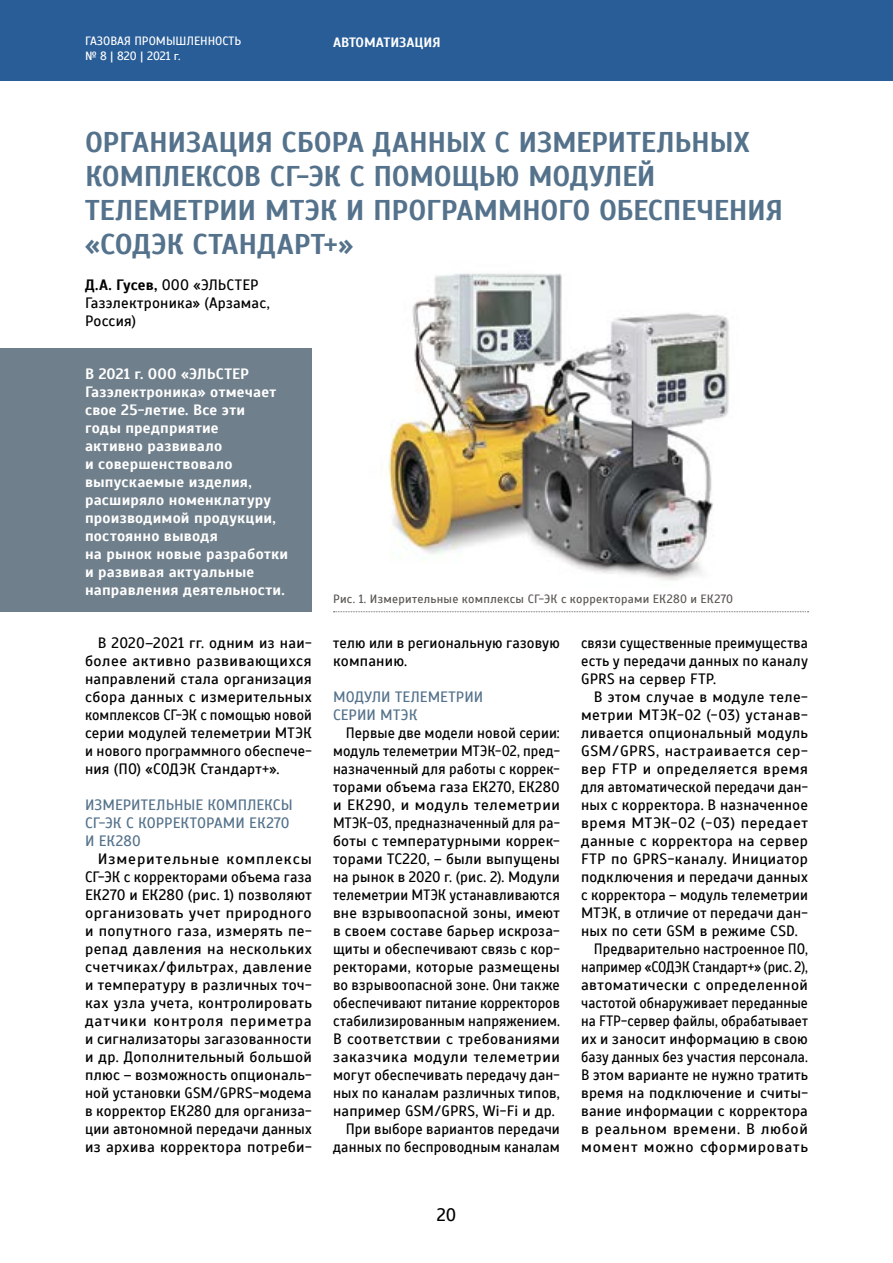
<style>
.page{position:relative;width:893px;height:1263px;background:#fff}
.page>*{position:absolute;margin:0;border:0;box-sizing:border-box;transform-origin:0 0}
.t1{font:700 28.5px/34.2px "Scada";letter-spacing:-.015em;color:#54728b}
.t2{font:18px "Scada";color:#000}
.t3{font:15px/18px "Scada";letter-spacing:.01em;color:#000}
.t4{font:15px/18px "Scada";letter-spacing:.01em;color:#000;text-align:justify;scale:1.04 1}
.t5{font:700 15px/18px "Scada";letter-spacing:.015em;color:#fff}
.t6{font:15px/18px "Scada";letter-spacing:.01em;color:#000;text-align:justify;scale:.93 1}
.t7{font:15px "Scada";letter-spacing:.01em;color:#000;scale:.94 1}
.t8{font:15px "Scada";letter-spacing:.01em;color:#000;scale:.96 1}
.t9{font:15px "Scada";letter-spacing:.035em;color:#000}
.t10{font:15px "Scada";letter-spacing:.01em;color:#000;scale:.92 1}
.t11{font:15px "Scada";letter-spacing:.01em;color:#000;scale:.95 1}
.t12{font:15px/18px "Scada";letter-spacing:.005em;color:#54728b}
.t13{font:15px "Scada";letter-spacing:.03em;color:#000}
.t14{font:15px "Scada";letter-spacing:.04em;color:#000}
.t15{font:15px "Scada";letter-spacing:.045em;color:#000}
.t16{font:700 13.5px "Scada";color:#fff}
.t17{font:12px "Scada";letter-spacing:.02em;color:#5b5753}
.t18{font:12px/14.4px "Scada";color:#fff}
.s1{font-weight:700}
</style>
<div class="page">
<div style="left:0;top:0;width:893px;height:81px;background:#295d97"></div>
<img style="left:388px;top:273px;width:341px;height:308px">
<div style="left:0;top:348px;width:312px;height:264px;background:#6f7f8b"></div>
<svg style="left:333px;top:611px;width:475px;height:1px"></svg>
<p class="t18" style="left:85px;top:34px;width:158px">ГАЗОВАЯ ПРОМЫШЛЕННОСТЬ № 8 | 820 | 2021 г.</p>
<p class="t16" style="left:333px;top:34px;width:109px">АВТОМАТИЗАЦИЯ</p>
<h1 class="t1" style="left:85px;top:125px;width:700px">ОРГАНИЗАЦИЯ СБОРА ДАННЫХ С ИЗМЕРИТЕЛЬНЫХ КОМПЛЕКСОВ СГ-ЭК С ПОМОЩЬЮ МОДУЛЕЙ ТЕЛЕМЕТРИИ МТЭК И ПРОГРАММНОГО ОБЕСПЕЧЕНИЯ «СОДЭК СТАНДАРТ+»</h1>
<p class="t3" style="left:85px;top:276px;width:186px"><span class="s1">Д.А. Гусев,</span> ООО «ЭЛЬСТЕР<br>Газэлектроника» (Арзамас,<br>Россия)</p>
<p class="t5" style="left:85px;top:365px;width:205px">В 2021 г. ООО «ЭЛЬСТЕР<br>Газэлектроника» отмечает свое 25‑летие. Все эти<br>годы предприятие<br>активно развивало<br>и совершенствовало выпускаемые изделия, расширяло номенклатуру производимой продукции, постоянно выводя<br>на рынок новые разработки и развивая актуальные направления деятельности.</p>
<p class="t3" style="left:85px;top:634px;width:228px;text-align:justify;text-indent:13px">В 2020–2021 гг. одним из наи&shy;более активно развивающихся направлений стала организация сбора данных с измерительных комплексов СГ-ЭК с помощью новой серии модулей телеметрии МТЭК и нового программного обеспече&shy;ния (ПО) «СОДЭК Стандарт+».</p>
<p class="t12" style="left:85px;top:796px;width:209px">ИЗМЕРИТЕЛЬНЫЕ КОМПЛЕКСЫ<br>СГ-ЭК С КОРРЕКТОРАМИ ЕК270<br>И ЕК280</p>
<p class="t4" style="left:85px;top:850px;width:220px;text-indent:13px">Измерительные комплексы СГ-ЭК с корректорами объема газа ЕК270 и ЕК280 (рис. 1) позволяют организовать учет природного и попутного газа, измерять пе&shy;репад давления на нескольких счетчиках/фильтрах, давление и температуру в различных точ&shy;ках узла учета, контролировать датчики контроля периметра и сигнализаторы загазованности и др. Дополнительный большой плюс – возможность опциональ&shy;ной установки GSM/GPRS-модема в корректор ЕК280 для организа&shy;ции автономной передачи данных из архива корректора потреби-</p>
<p class="t17" style="left:333px;top:592px;width:402px">Рис. 1. Измерительные комплексы СГ-ЭК с корректорами ЕК280 и ЕК270</p>
<p class="t3" style="left:333px;top:634px;width:228px">телю или в региональную газовую компанию.</p>
<p class="t12" style="left:333px;top:688px;width:152px">МОДУЛИ ТЕЛЕМЕТРИИ<br>СЕРИИ МТЭК</p>
<p class="t8" style="left:346px;top:724px;width:224px">Первые две модели новой серии:</p>
<p class="t7" style="left:333px;top:742px;width:243px">модуль телеметрии МТЭК-02, пред-</p>
<p class="t11" style="left:333px;top:760px;width:240px">назначенный для работы с коррек-</p>
<p class="t3" style="left:333px;top:778px;width:228px">торами объема газа ЕК270, ЕК280</p>
<p class="t9" style="left:333px;top:796px;width:228px">и ЕК290, и модуль телеметрии</p>
<p class="t6" style="left:333px;top:814px;width:245px">МТЭК-03, предназначенный для ра-</p>
<p class="t3" style="left:333px;top:832px;width:228px">боты с температурными коррек-</p>
<p class="t3" style="left:333px;top:850px;width:228px">торами ТС220, – были выпущены</p>
<p class="t3" style="left:333px;top:868px;width:228px">на рынок в 2020 г. (рис. 2). Модули</p>
<p class="t7" style="left:333px;top:886px;width:243px">телеметрии МТЭК устанавливаются</p>
<p class="t3" style="left:333px;top:904px;width:228px">вне взрывоопасной зоны, имеют</p>
<p class="t3" style="left:333px;top:922px;width:228px">в своем составе барьер искроза-</p>
<p class="t8" style="left:333px;top:940px;width:238px">щиты и обеспечивают связь с кор-</p>
<p class="t3" style="left:333px;top:958px;width:228px">ректорами, которые размещены</p>
<p class="t8" style="left:333px;top:976px;width:238px">во взрывоопасной зоне. Они также</p>
<p class="t6" style="left:333px;top:994px;width:245px">обеспечивают питание корректоров</p>
<p class="t7" style="left:333px;top:1012px;width:243px">стабилизированным напряжением.</p>
<p class="t3" style="left:333px;top:1030px;width:228px">В соответствии с требованиями</p>
<p class="t9" style="left:333px;top:1048px;width:228px">заказчика модули телеметрии</p>
<p class="t11" style="left:333px;top:1066px;width:240px">могут обеспечивать передачу дан-</p>
<p class="t3" style="left:333px;top:1084px;width:228px">ных по каналам различных типов,</p>
<p class="t3" style="left:333px;top:1102px;width:223px">например GSM/GPRS, Wi-Fi и др.</p>
<p class="t8" style="left:346px;top:1120px;width:224px">При выборе вариантов передачи</p>
<p class="t11" style="left:333px;top:1138px;width:240px">данных по беспроводным каналам</p>
<p class="t2" style="left:437px;top:1204px;width:21px">20</p>
<p class="t6" style="left:581px;top:634px;width:245px">связи существенные преимущества есть у передачи данных по каналу GPRS на сервер FTP.</p>
<p class="t3" style="left:594px;top:688px;width:216px">В этом случае в модуле теле-</p>
<p class="t3" style="left:581px;top:706px;width:228px">метрии МТЭК-02 (-03) устанав-</p>
<p class="t3" style="left:581px;top:724px;width:228px">ливается опциональный модуль</p>
<p class="t13" style="left:581px;top:742px;width:228px">GSM/GPRS, настраивается сер-</p>
<p class="t9" style="left:581px;top:760px;width:228px">вер FTP и определяется время</p>
<p class="t7" style="left:581px;top:778px;width:243px">для автоматической передачи дан-</p>
<p class="t3" style="left:581px;top:796px;width:228px">ных с корректора. В назначенное</p>
<p class="t9" style="left:581px;top:814px;width:228px">время МТЭК-02 (-03) передает</p>
<p class="t3" style="left:581px;top:832px;width:228px">данные с корректора на сервер</p>
<p class="t3" style="left:581px;top:850px;width:228px">FTP по GPRS-каналу. Инициатор</p>
<p class="t3" style="left:581px;top:868px;width:228px">подключения и передачи данных</p>
<p class="t8" style="left:581px;top:886px;width:238px">с корректора – модуль телеметрии</p>
<p class="t3" style="left:581px;top:904px;width:228px">МТЭК, в отличие от передачи дан-</p>
<p class="t3" style="left:581px;top:922px;width:218px">ных по сети GSM в режиме CSD.</p>
<p class="t7" style="left:594px;top:940px;width:229px">Предварительно настроенное ПО,</p>
<p class="t10" style="left:581px;top:958px;width:248px">например «СОДЭК Стандарт+» (рис. 2),</p>
<p class="t3" style="left:581px;top:976px;width:228px">автоматически с определенной</p>
<p class="t10" style="left:581px;top:994px;width:248px">частотой обнаруживает переданные</p>
<p class="t10" style="left:581px;top:1012px;width:248px">на FTP-сервер файлы, обрабатывает</p>
<p class="t3" style="left:581px;top:1030px;width:228px">их и заносит информацию в свою</p>
<p class="t6" style="left:581px;top:1048px;width:245px">базу данных без участия персонала.</p>
<p class="t3" style="left:581px;top:1066px;width:228px">В этом варианте не нужно тратить</p>
<p class="t3" style="left:581px;top:1084px;width:228px">время на подключение и считы-</p>
<p class="t3" style="left:581px;top:1102px;width:228px">вание информации с корректора</p>
<p class="t14" style="left:581px;top:1120px;width:228px">в реальном времени. В любой</p>
<p class="t15" style="left:581px;top:1138px;width:228px">момент можно сформировать</p>
</div>
